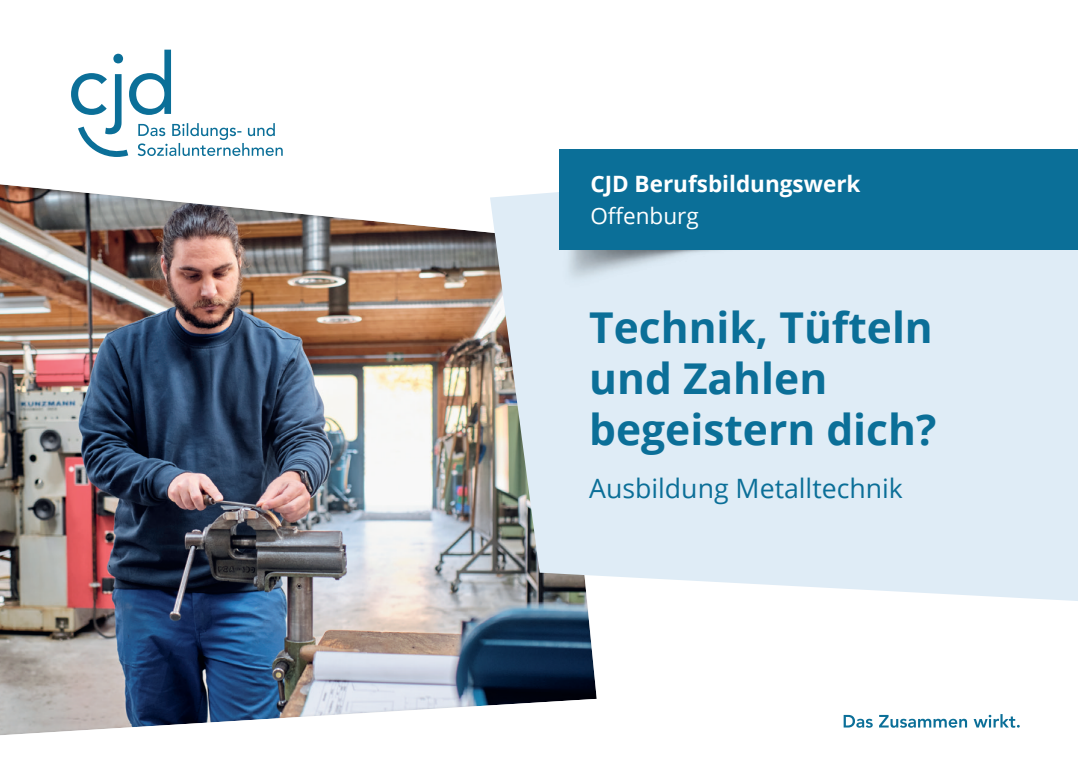
<style>
.page{position:relative;width:1078px;height:773px;background:#fff}
.page>*{position:absolute;margin:0;border:0;box-sizing:border-box;transform-origin:0 0}
.t1{font:700 42.5px/51px "Open Sans";color:#0b6f98}
.t2{font:26.75px "Open Sans";color:#0b6f98}
.t3{font:700 22.5px "Open Sans";color:#fff}
.t4{font:22.5px "Open Sans";color:#fff}
</style>
<div class="page">
<img style="left:0;top:184px;width:597px;height:551px">
<svg style="left:490px;top:184px;width:587px;height:417px;background:#dbe6ef"></svg>
<img style="left:559px;top:250px;width:188px;height:67px">
<div style="left:559px;top:149px;width:518px;height:101px;background:#0b6f98"></div>
<svg style="left:71px;top:50px;width:212px;height:107px"></svg>
<svg style="left:843px;top:714px;width:176px;height:13px"></svg>
<p class="t3" style="left:590px;top:167px;width:271px">CJD Berufsbildungswerk</p>
<p class="t4" style="left:590px;top:200px;width:110px">Offenburg</p>
<p class="t1" style="left:589px;top:301px;width:348px">Technik, Tüfteln und Zahlen begeistern dich?</p>
<p class="t2" style="left:589px;top:470px;width:315px">Ausbildung Metalltechnik</p>
</div>
